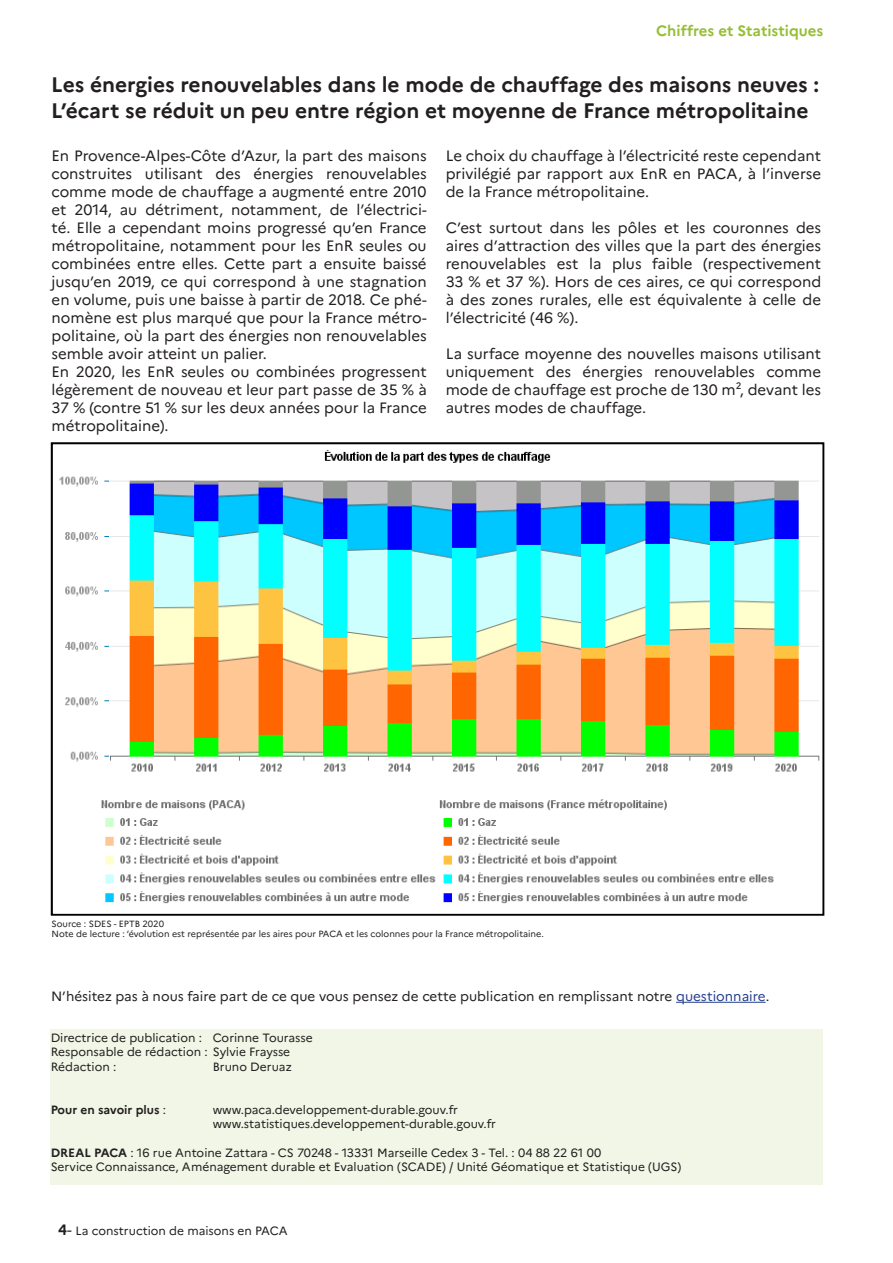
<style>
.page{position:relative;width:893px;height:1263px;background:#fff}
.page>*{position:absolute;margin:0;border:0;box-sizing:border-box;transform-origin:0 0}
.t1{font:700 21px "Marianne";color:#231f20}
.t2{font:15px/18px "Marianne";color:#231f20;text-align:justify}
.t3{font:700 15px "Marianne";color:#97be36}
.t4{font:13.5px "Marianne";color:#231f20}
.t5{font:12px "Marianne";color:#231f20}
.t6{font:700 12px "Marianne";color:#231f20}
.t7{font:9px "Marianne";color:#231f20}
.s1{color:#253f8e}
.s2{font-weight:400}
.s3{font-weight:700}
.s4{font-weight:700;font-size:15px}
.s5{font-size:15px}
</style>
<div class="page">
<img style="left:59px;top:449px;width:761px;height:455px">
<div style="left:51px;top:442px;width:773px;height:474px;border:2px solid #000"></div>
<hr style="left:676px;top:1002px;width:90px;height:1px;background:#253f8e">
<div style="left:51px;top:1030px;width:772px;height:155px;background:#f1f6e7"></div>
<p class="t3" style="left:656px;top:21px;width:169px">Chiffres et Statistiques</p>
<p class="t1" style="left:51px;top:72px;width:769px">Les énergies renouvelables dans le mode de chauffage des maisons neuves :</p>
<p class="t1" style="left:51px;top:97px;width:759px">L’écart se réduit un peu entre région et moyenne de France métropolitaine</p>
<p class="t2" style="left:52px;top:146px;width:377px">En Provence-Alpes-Côte d’Azur, la part des maisons construites utilisant des énergies renouvelables comme mode de chauffage a augmenté entre 2010 et 2014, au détriment, notamment, de l’électrici&shy;té. Elle a cependant moins progressé qu’en France métropolitaine, notamment pour les EnR seules ou combinées entre elles. Cette part a ensuite baissé jusqu’en 2019, ce qui correspond à une stagnation en volume, puis une baisse à partir de 2018. Ce phé&shy;nomène est plus marqué que pour la France métro&shy;politaine, où la part des énergies non renouvelables semble avoir atteint un palier.</p>
<p class="t2" style="left:52px;top:362px;width:377px">En 2020, les EnR seules ou combinées progressent légèrement de nouveau et leur part passe de 35 % à 37 % (contre 51 % sur les deux années pour la France métropolitaine).</p>
<p class="t2" style="left:446px;top:146px;width:377px">Le choix du chauffage à l’électricité reste cependant privilégié par rapport aux EnR en PACA, à l’inverse de la France métropolitaine.</p>
<p class="t2" style="left:446px;top:218px;width:377px">C’est surtout dans les pôles et les couronnes des aires d’attraction des villes que la part des énergies renouvelables est la plus faible (respectivement 33 % et 37 %). Hors de ces aires, ce qui correspond à des zones rurales, elle est équivalente à celle de l’électricité (46 %).</p>
<p class="t2" style="left:446px;top:344px;width:377px">La surface moyenne des nouvelles maisons utilisant uniquement des énergies renouvelables comme mode de chauffage est proche de 130 m², devant les autres modes de chauffage.</p>
<p class="t7" style="left:52px;top:918px;width:114px">Source : SDES - EPTB 2020</p>
<p class="t7" style="left:52px;top:929px;width:494px">Note de lecture : ’évolution est représentée par les aires pour PACA et les colonnes pour la France métropolitaine.</p>
<p class="t4" style="left:51px;top:987px;width:720px">N’hésitez pas à nous faire part de ce que vous pensez de cette publication en remplissant notre <span class="s1">questionnaire</span>.</p>
<p class="t5" style="left:51px;top:1030px;width:264px">Directrice de publication : Corinne Tourasse</p>
<p class="t5" style="left:51px;top:1044px;width:241px">Responsable de rédaction : Sylvie Fraysse</p>
<p class="t5" style="left:51px;top:1059px;width:67px">Rédaction :</p>
<p class="t5" style="left:213px;top:1059px;width:81px">Bruno Deruaz</p>
<p class="t6" style="left:51px;top:1102px;width:117px">Pour en savoir plus <span class="s2">:</span></p>
<p class="t5" style="left:213px;top:1102px;width:247px">www.paca.developpement-durable.gouv.fr</p>
<p class="t5" style="left:213px;top:1116px;width:285px">www.statistiques.developpement-durable.gouv.fr</p>
<p class="t5" style="left:51px;top:1145px;width:552px"><span class="s3">DREAL PACA</span> : 16 rue Antoine Zattara - CS 70248 - 13331 Marseille Cedex 3 - Tel. : 04 88 22 61 00</p>
<p class="t5" style="left:51px;top:1160px;width:632px">Service Connaissance, Aménagement durable et Evaluation (SCADE) / Unité Géomatique et Statistique (UGS)</p>
<p class="t5" style="left:58px;top:1223px;width:231px"><span class="s4">4</span><span class="s5">-</span> La construction de maisons en PACA</p>
</div>
